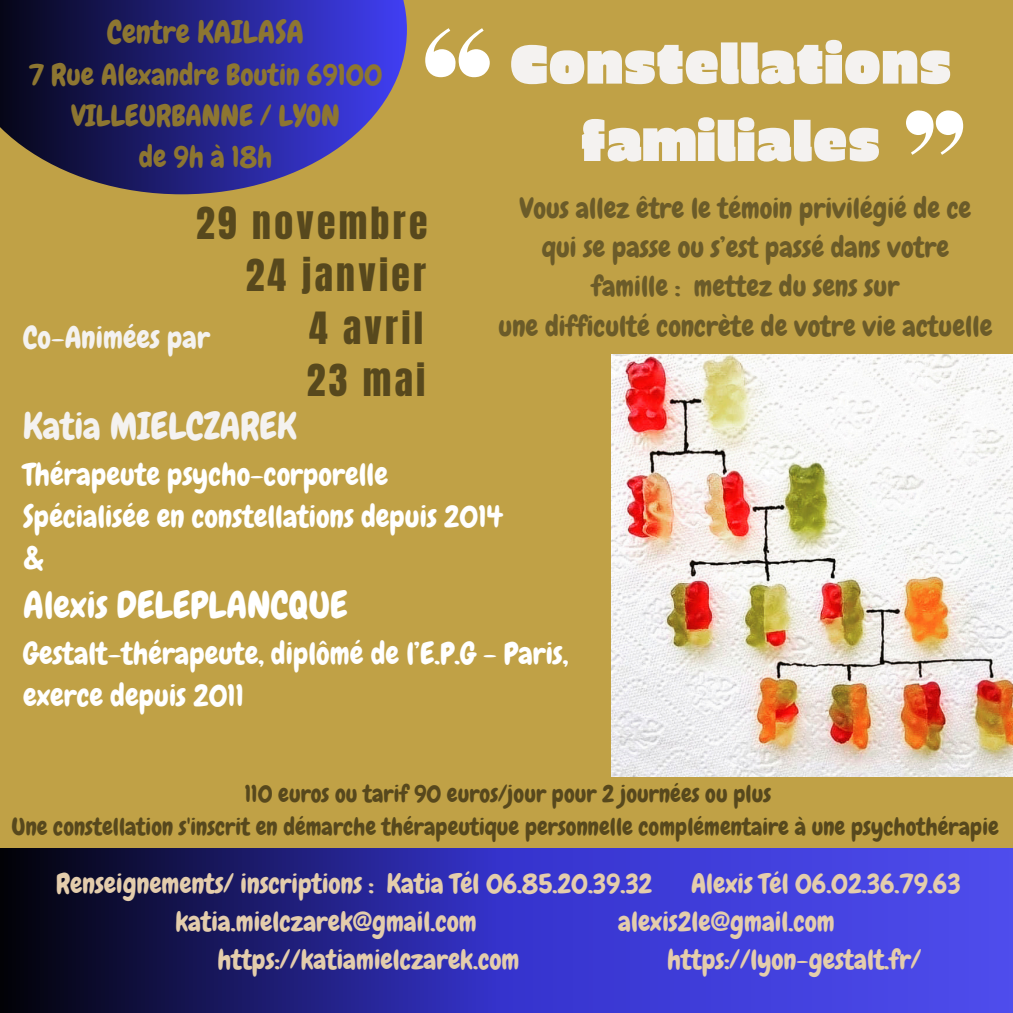
<style>
.page{position:relative;width:1013px;height:1013px;background:#fff}
.page>*{position:absolute;margin:0;border:0;box-sizing:border-box;transform-origin:0 0}
.t1{font:55.25px/77.4px "Erica One";color:#f4f2f0;text-align:center}
.t2{font:37.75px/52.5px "Anton";letter-spacing:.085em;color:#57481d;text-align:right}
.t3{font:37.31px "Chewy";color:#fff}
.t4{font:37.25px "Chewy";color:#f4f2f0}
.t5{font:31.44px "Chewy";color:#8d7631}
.t6{font:30.44px/42.2px "Chewy";color:#fff}
.t7{font:30.38px "Chewy";color:#f4f2f0}
.t8{font:29.56px/41.2px "Chewy";color:#8d7631;text-align:center}
.t9{font:28.38px/39.4px "Chewy";color:#6b5b29;text-align:center}
.t10{font:27.31px "Chewy";color:#e4cdac}
.t11{font:24px "Chewy";color:#57481d}
</style>
<div class="page">
<div style="left:0;top:0;width:1012px;height:1012px;background:#c0a146"></div>
<svg style="left:425px;top:28px;width:65px;height:49px"></svg>
<svg style="left:0;top:848px;width:1012px;height:164px"></svg>
<img style="left:611px;top:354px;width:401px;height:422px">
<svg style="left:0;top:0;width:407px;height:194px"></svg>
<svg style="left:906px;top:110px;width:57px;height:45px"></svg>
<h2 class="t5" style="left:107px;top:12px;width:198px">Centre KAILASA</h2>
<h2 class="t8" style="left:29px;top:54px;width:355px">7 Rue Alexandre Boutin 69100<br>VILLEURBANNE / LYON<br>de 9h à 18h</h2>
<p class="t2" style="left:196px;top:197px;width:233px">29 novembre<br>24 janvier<br>4 avril<br>23 mai</p>
<h1 class="t7" style="left:23px;top:318px;width:188px">Co-Animées par</h1>
<h3 class="t1" style="left:509px;top:22px;width:443px">Constellations familiales</h3>
<h3 class="t9" style="left:498px;top:188px;width:495px">Vous allez être le témoin privilégié de ce<br>qui se passe ou s’est passé dans votre<br>famille : mettez du sens sur<br>une difficulté concrète de votre vie actuelle</h3>
<p class="t4" style="left:23px;top:403px;width:275px">Katia MIELCZAREK</p>
<p class="t6" style="left:23px;top:453px;width:481px">Thérapeute psycho-corporelle<br>Spécialisée en constellations depuis 2014 &amp;</p>
<p class="t3" style="left:23px;top:581px;width:326px">Alexis DELEPLANCQUE</p>
<p class="t6" style="left:23px;top:632px;width:546px">Gestalt-thérapeute, diplômé de l’E.P.G - Paris, exerce depuis 2011</p>
<p class="t11" style="left:245px;top:778px;width:528px">110 euros ou tarif 90 euros/jour pour 2 journées ou plus</p>
<p class="t11" style="left:12px;top:811px;width:988px">Une constellation s'inscrit en démarche thérapeutique personnelle complémentaire à une psychothérapie</p>
<h3 class="t10" style="left:56px;top:865px;width:597px">Renseignements/ inscriptions : Katia Tél 06.85.20.39.32</h3>
<h3 class="t10" style="left:691px;top:865px;width:271px">Alexis Tél 06.02.36.79.63</h3>
<h3 class="t10" style="left:175px;top:903px;width:303px">katia.mielczarek@gmail.com</h3>
<h3 class="t10" style="left:618px;top:903px;width:218px">alexis2le@gmail.com</h3>
<h3 class="t10" style="left:217px;top:941px;width:303px">https://katiamielczarek.com</h3>
<h3 class="t10" style="left:667px;top:941px;width:255px">https://lyon-gestalt.fr/</h3>
</div>
